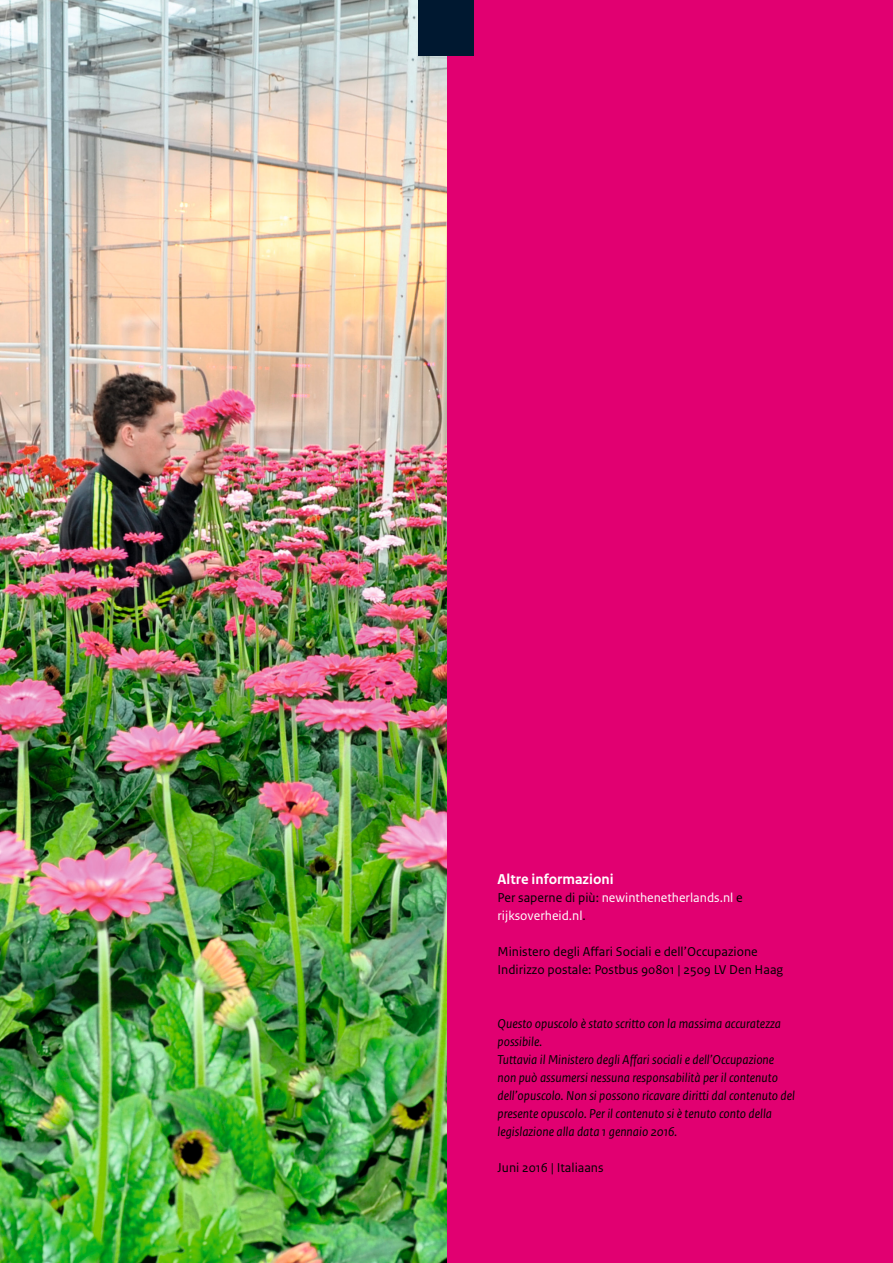
<style>
.page{position:relative;width:893px;height:1263px;background:#fff}
.page>*{position:absolute;margin:0;border:0;box-sizing:border-box;transform-origin:0 0}
.t1{font:700 15px "Rijksoverheid Sans Text";color:#fff}
.t2{font:italic 13.5px/18px "Rijksoverheid Sans Text";color:#000}
.t3{font:13.5px/18px "Rijksoverheid Sans Text";color:#000}
.t4{font:13.5px/18px "Rijksoverheid Sans Text";color:#fff}
.s1{color:#000}
</style>
<div class="page">
<div style="left:446px;top:0;width:447px;height:1263px;background:#e10071"></div>
<img style="left:0;top:0;width:446px;height:1263px">
<div style="left:419px;top:0;width:55px;height:55px;background:#001830"></div>
<p class="t1" style="left:497px;top:870px;width:118px">Altre informazioni</p>
<p class="t4" style="left:497px;top:889px;width:247px"><span class="s1">Per saperne di più:</span> newinthenetherlands.nl <span class="s1">e </span>rijksoverheid.nl<span class="s1">.</span></p>
<p class="t3" style="left:497px;top:943px;width:287px">Ministero degli Affari Sociali e dell’Occupazione<br>Indirizzo postale: Postbus 90801 | 2509 LV Den Haag</p>
<p class="t2" style="left:497px;top:1015px;width:299px">Questo opuscolo è stato scritto con la massima accuratezza possibile.<br>Tuttavia il Ministero degli Affari sociali e dell’Occupazione non può assumersi nessuna responsabilità per il contenuto dell’opuscolo. Non si possono ricavare diritti dal contenuto del presente opuscolo. Per il contenuto si è tenuto conto della legislazione alla data 1 gennaio 2016.</p>
<p class="t3" style="left:497px;top:1159px;width:108px">Juni 2016 | Italiaans</p>
</div>
